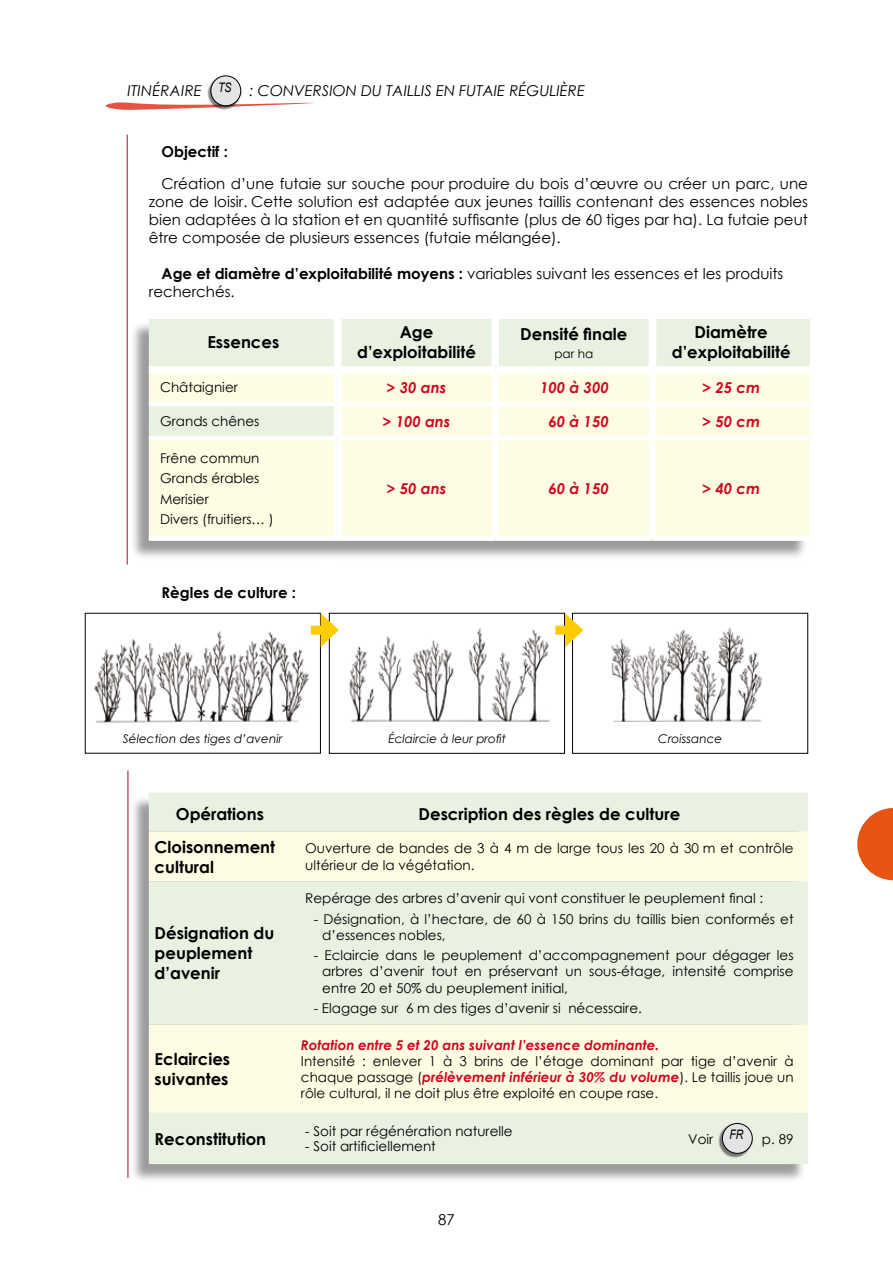
<style>
.page{position:relative;width:893px;height:1263px;background:#fff}
.page>*{position:absolute;margin:0;border:0;box-sizing:border-box;transform-origin:0 0}
.t1{font:700 16.5px/19.8px "Century Gothic";color:#000}
.t2{font:15px/18px "Century Gothic";color:#000;text-align:justify}
.t3{font:italic 700 15px "Century Gothic";color:#cc071e}
.t4{font:italic 15px "Century Gothic";color:#000}
.t5{font:700 15px "Century Gothic";color:#000}
.t6{font:13.5px/16.2px "Century Gothic";color:#000}
.t7{font:italic 700 13.5px "Century Gothic";color:#cc071e}
.t8{font:italic 13.2px "Arial";color:#000;scale:.8 1}
.t9{font:italic 12px "Century Gothic";color:#000}
.t10{font:12px "Century Gothic";color:#000}
.s1{font-weight:700}
.s2{font-weight:700;font-style:italic;color:#cc071e}
</style>
<div class="page">
<img style="left:94px;top:630px;width:217px;height:93px">
<svg style="left:105px;top:102px;width:209px;height:8px"></svg>
<hr style="left:127px;top:135px;width:1px;height:429px;background:#9a161d">
<div style="left:206px;top:75px;width:35px;height:35px;background:#000;opacity:.5"></div>
<div style="left:211px;top:76px;width:30px;height:30px;background:#e3e4e4;border-radius:50%"></div>
<div style="left:210px;top:75px;width:31px;height:31px;border:1px solid #000;border-radius:50%"></div>
<svg style="left:857px;top:808px;width:36px;height:72px"></svg>
<div style="left:128px;top:320px;width:681px;height:241px;background:#000;opacity:.4"></div>
<div style="left:149px;top:319px;width:661px;height:47px;background:#e9f1e1"></div>
<div style="left:149px;top:374px;width:661px;height:162px;background:#fffce4"></div>
<div style="left:334px;top:319px;width:8px;height:47px;background:#fff"></div>
<div style="left:491px;top:319px;width:8px;height:47px;background:#fff"></div>
<div style="left:649px;top:319px;width:7px;height:47px;background:#fff"></div>
<div style="left:149px;top:366px;width:189px;height:8px;background:#fff"></div>
<div style="left:338px;top:366px;width:157px;height:8px;background:#fff"></div>
<div style="left:334px;top:374px;width:8px;height:28px;background:#fff"></div>
<div style="left:495px;top:366px;width:157px;height:8px;background:#fff"></div>
<div style="left:491px;top:374px;width:8px;height:28px;background:#fff"></div>
<div style="left:652px;top:366px;width:158px;height:8px;background:#fff"></div>
<div style="left:649px;top:374px;width:7px;height:28px;background:#fff"></div>
<div style="left:334px;top:406px;width:8px;height:30px;background:#fff"></div>
<div style="left:491px;top:406px;width:8px;height:30px;background:#fff"></div>
<div style="left:649px;top:406px;width:7px;height:30px;background:#fff"></div>
<div style="left:334px;top:440px;width:8px;height:96px;background:#fff"></div>
<div style="left:491px;top:440px;width:8px;height:96px;background:#fff"></div>
<div style="left:649px;top:440px;width:7px;height:96px;background:#fff"></div>
<hr style="left:149px;top:402px;width:189px;height:4px;background:#fff">
<hr style="left:338px;top:402px;width:157px;height:4px;background:#fff">
<hr style="left:495px;top:402px;width:157px;height:4px;background:#fff">
<hr style="left:652px;top:402px;width:158px;height:4px;background:#fff">
<hr style="left:149px;top:436px;width:189px;height:4px;background:#fff">
<hr style="left:338px;top:436px;width:157px;height:4px;background:#fff">
<hr style="left:495px;top:436px;width:157px;height:4px;background:#fff">
<hr style="left:652px;top:436px;width:158px;height:4px;background:#fff">
<div style="left:149px;top:536px;width:189px;height:5px;background:#fff"></div>
<div style="left:338px;top:536px;width:157px;height:5px;background:#fff"></div>
<div style="left:495px;top:536px;width:157px;height:5px;background:#fff"></div>
<div style="left:652px;top:536px;width:158px;height:5px;background:#fff"></div>
<div style="left:128px;top:794px;width:679px;height:390px;background:#000;opacity:.4"></div>
<div style="left:149px;top:792px;width:659px;height:372px;background:#e9f1e1"></div>
<svg style="left:149px;top:831px;width:659px;height:282px;background:#f3f6e2"></svg>
<div style="left:718px;top:1123px;width:35px;height:35px;background:#000;opacity:.5"></div>
<div style="left:722px;top:1123px;width:30px;height:30px;background:#e3e4e4;border-radius:50%"></div>
<div style="left:722px;top:1123px;width:31px;height:31px;border:1px solid #000;border-radius:50%"></div>
<hr style="left:128px;top:770px;width:1px;height:408px;background:#9a161d">
<img style="left:349px;top:628px;width:201px;height:94px">
<img style="left:611px;top:628px;width:151px;height:94px">
<div style="left:329px;top:613px;width:236px;height:140px;border:1px solid #000"></div>
<div style="left:311px;top:626px;width:17px;height:9px;background:#fecc00"></div>
<svg style="left:321px;top:613px;width:18px;height:34px"></svg>
<div style="left:555px;top:626px;width:17px;height:9px;background:#fecc00"></div>
<svg style="left:565px;top:613px;width:18px;height:34px"></svg>
<p class="t4" style="left:128px;top:80px;width:76px">ITINÉRAIRE</p>
<p class="t4" style="left:250px;top:80px;width:337px">: CONVERSION DU TAILLIS EN FUTAIE RÉGULIÈRE</p>
<p class="t8" style="left:218px;top:79px;width:18px">TS</p>
<p class="t5" style="left:162px;top:140px;width:68px">Objectif :</p>
<p class="t2" style="left:149px;top:174px;width:661px;text-indent:13px">Création d’une futaie sur souche pour produire du bois d’œuvre ou créer un parc, une zone de loisir. Cette solution est adaptée aux jeunes taillis contenant des essences nobles bien adaptées à la station et en quantité suffisante (plus de 60 tiges par ha). La futaie peut être composée de plusieurs essences (futaie mélangée).</p>
<p class="t2" style="left:149px;top:264px;width:636px;text-indent:13px"><span class="s1">Age et diamètre d’exploitabilité moyens :</span> variables suivant les essences et les produits recherchés.</p>
<p class="t1" style="left:207px;top:331px;width:73px">Essences</p>
<p class="t1" style="left:357px;top:321px;width:120px;text-align:center">Age d’exploitabilité</p>
<p class="t1" style="left:520px;top:324px;width:109px">Densité finale</p>
<p class="t10" style="left:554px;top:345px;width:40px">par ha</p>
<p class="t1" style="left:672px;top:321px;width:120px;text-align:center">Diamètre d’exploitabilité</p>
<p class="t6" style="left:160px;top:379px;width:79px">Châtaignier</p>
<p class="t3" style="left:387px;top:376px;width:61px">&gt; 30 ans</p>
<p class="t3" style="left:540px;top:376px;width:70px">100 à 300</p>
<p class="t3" style="left:702px;top:376px;width:59px">&gt; 25 cm</p>
<p class="t6" style="left:160px;top:413px;width:101px">Grands chênes</p>
<p class="t3" style="left:382px;top:410px;width:70px">&gt; 100 ans</p>
<p class="t3" style="left:548px;top:410px;width:62px">60 à 150</p>
<p class="t3" style="left:702px;top:410px;width:59px">&gt; 50 cm</p>
<p class="t6" style="left:160px;top:447px;width:115px;line-height:20.4px">Frêne commun<br>Grands érables<br>Merisier<br>Divers (fruitiers… )</p>
<p class="t3" style="left:387px;top:477px;width:61px">&gt; 50 ans</p>
<p class="t3" style="left:548px;top:477px;width:62px">60 à 150</p>
<p class="t3" style="left:702px;top:477px;width:59px">&gt; 40 cm</p>
<p class="t5" style="left:162px;top:581px;width:136px">Règles de culture :</p>
<p class="t9" style="left:123px;top:730px;width:161px">Sélection des tiges d’avenir</p>
<p class="t9" style="left:388px;top:730px;width:119px">Éclaircie à leur profit</p>
<p class="t9" style="left:658px;top:730px;width:66px">Croissance</p>
<p class="t1" style="left:176px;top:803px;width:90px">Opérations</p>
<p class="t1" style="left:419px;top:803px;width:263px">Description des règles de culture</p>
<p class="t1" style="left:155px;top:836px;width:122px">Cloisonnement cultural</p>
<p class="t6" style="left:305px;top:840px;width:490px">Ouverture de bandes de 3 à 4 m de large tous les 20 à 30 m et contrôle ultérieur de la végétation.</p>
<p class="t1" style="left:155px;top:923px;width:121px">Désignation du peuplement d’avenir</p>
<p class="t1" style="left:155px;top:1048px;width:77px">Eclaircies suivantes</p>
<p class="t6" style="left:305px;top:890px;width:460px">Repérage des arbres d’avenir qui vont constituer le peuplement final :</p>
<p class="t6" style="left:322px;top:910px;width:473px;text-indent:-9px">- Désignation, à l’hectare, de 60 à 150 brins du taillis bien conformés et d’essences nobles,</p>
<p class="t6" style="left:322px;top:947px;width:473px;text-align:justify;text-indent:-9px">- Eclaircie dans le peuplement d’accompagnement pour dégager les arbres d’avenir tout en préservant un sous-étage, intensité comprise entre 20 et 50% du peuplement initial,</p>
<p class="t6" style="left:314px;top:1000px;width:330px">- Elagage sur 6 m des tiges d’avenir si nécessaire.</p>
<p class="t7" style="left:301px;top:1034px;width:360px">Rotation entre 5 et 20 ans suivant l’essence dominante.</p>
<p class="t6" style="left:301px;top:1052px;width:494px;text-align:justify">Intensité : enlever 1 à 3 brins de l’étage dominant par tige d’avenir à chaque passage (<span class="s2">prélèvement inférieur à 30% du volume</span>). Le taillis joue un rôle cultural, il ne doit plus être exploité en coupe rase.</p>
<p class="t1" style="left:155px;top:1128px;width:113px">Reconstitution</p>
<p class="t6" style="left:305px;top:1123px;width:209px">- Soit par régénération naturelle</p>
<p class="t6" style="left:305px;top:1138px;width:132px">- Soit artificiellement</p>
<p class="t2" style="left:438px;top:1210px;width:18px">87</p>
<p class="t8" style="left:729px;top:1126px;width:19px">FR</p>
<p class="t6" style="left:688px;top:1130px;width:27px">Voir</p>
<p class="t6" style="left:762px;top:1130px;width:33px">p. 89</p>
</div>
